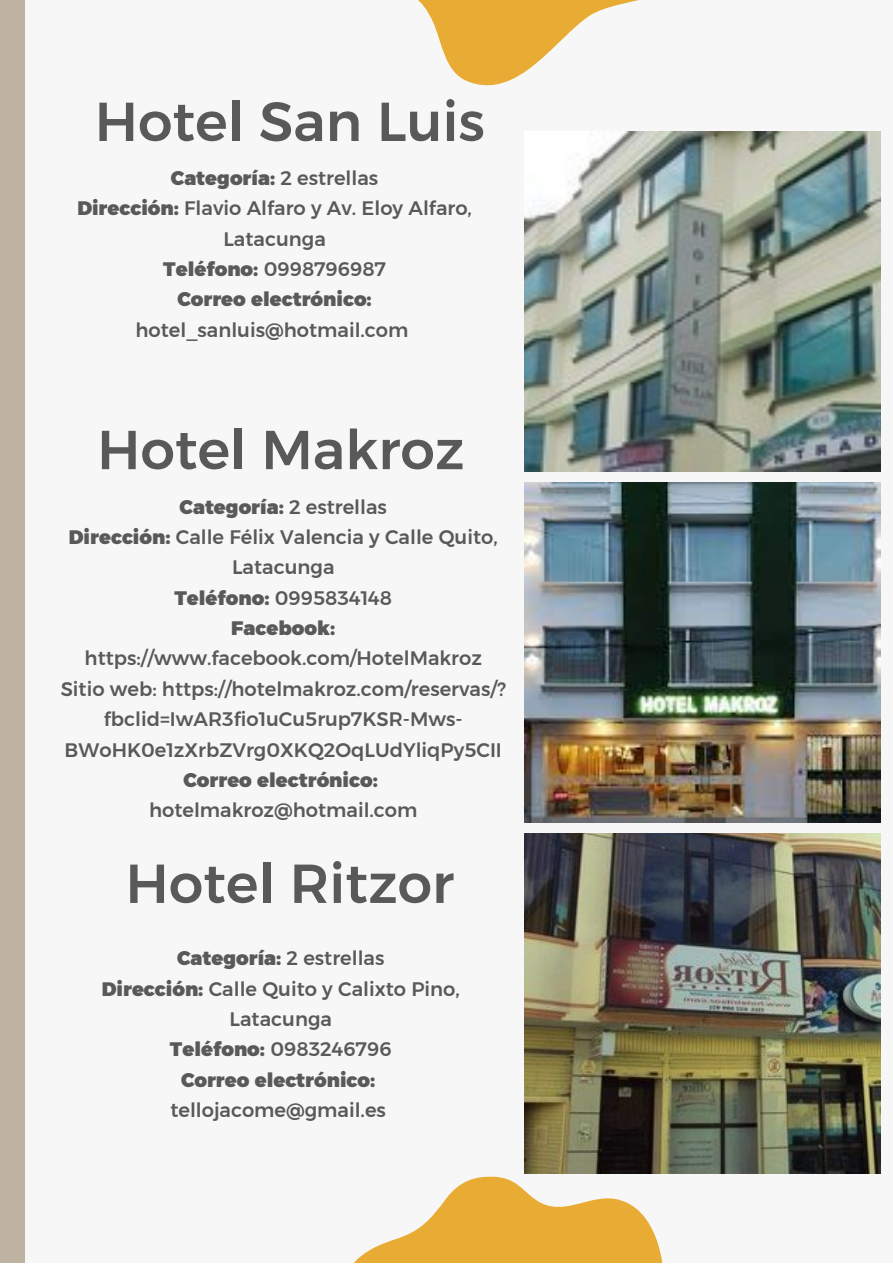
<style>
.page{position:relative;width:893px;height:1264px;background:#fff}
.page>*{position:absolute;margin:0;border:0;box-sizing:border-box;transform-origin:0 0}
.t1{font:54.75px "Kief Montaser Medium";color:#595959}
.t2{font:19.5px/30.3px "Kief Montaser Medium";color:#595959;text-align:center}
.t3{font:19.5px "Kief Montaser Black";color:#595959}
.s1{font-family:"Kief Montaser Medium"}
.s2{font-family:"Kief Montaser Black"}
</style>
<div class="page">
<div style="left:0;top:0;width:892px;height:1262px;background:#f7f7f7"></div>
<img style="left:524px;top:132px;width:356px;height:339px">
<img style="left:524px;top:483px;width:356px;height:339px">
<img style="left:524px;top:833px;width:356px;height:340px">
<svg style="left:418px;top:0;width:323px;height:146px"></svg>
<svg style="left:355px;top:1112px;width:404px;height:150px"></svg>
<div style="left:0;top:0;width:25px;height:1262px;background:#beb2a1"></div>
<h1 class="t1" style="left:95px;top:88px;width:391px">Hotel San Luis</h1>
<p class="t3" style="left:171px;top:166px;width:209px">Categoría: <span class="s1">2 estrellas</span></p>
<p class="t2" style="left:77px;top:193px;width:396px"><span class="s2">Dirección:</span> Flavio Alfaro y Av. Eloy Alfaro,<br>Latacunga<br><span class="s2">Teléfono:</span> 0998796987</p>
<p class="t3" style="left:177px;top:287px;width:196px">Correo electrónico:</p>
<p class="t2" style="left:135px;top:314px;width:274px">hotel_sanluis@hotmail.com</p>
<h1 class="t1" style="left:97px;top:416px;width:369px">Hotel Makroz</h1>
<p class="t3" style="left:180px;top:495px;width:209px">Categoría: <span class="s1">2 estrellas</span></p>
<p class="t2" style="left:69px;top:522px;width:430px"><span class="s2">Dirección:</span> Calle Félix Valencia y Calle Quito,<br>Latacunga<br><span class="s2">Teléfono:</span> 0995834148</p>
<p class="t3" style="left:231px;top:616px;width:105px">Facebook:</p>
<p class="t2" style="left:61px;top:643px;width:446px">https://www.facebook.com/HotelMakroz Sitio web: https://hotelmakroz.com/reservas/? fbclid=IwAR3fio1uCu5rup7KSR-Mws-BWoHK0e1zXrbZVrg0XKQ2OqLUdYliqPy5CII</p>
<p class="t3" style="left:183px;top:768px;width:196px">Correo electrónico:</p>
<p class="t2" style="left:149px;top:795px;width:270px">hotelmakroz@hotmail.com</p>
<h1 class="t1" style="left:125px;top:849px;width:330px">Hotel Ritzor</h1>
<p class="t3" style="left:177px;top:946px;width:209px">Categoría: <span class="s1">2 estrellas</span></p>
<p class="t2" style="left:102px;top:973px;width:359px"><span class="s2">Dirección:</span> Calle Quito y Calixto Pino,<br>Latacunga<br><span class="s2">Teléfono:</span> 0983246796</p>
<p class="t3" style="left:181px;top:1067px;width:196px">Correo electrónico:</p>
<p class="t2" style="left:170px;top:1095px;width:217px">tellojacome@gmail.es</p>
</div>
